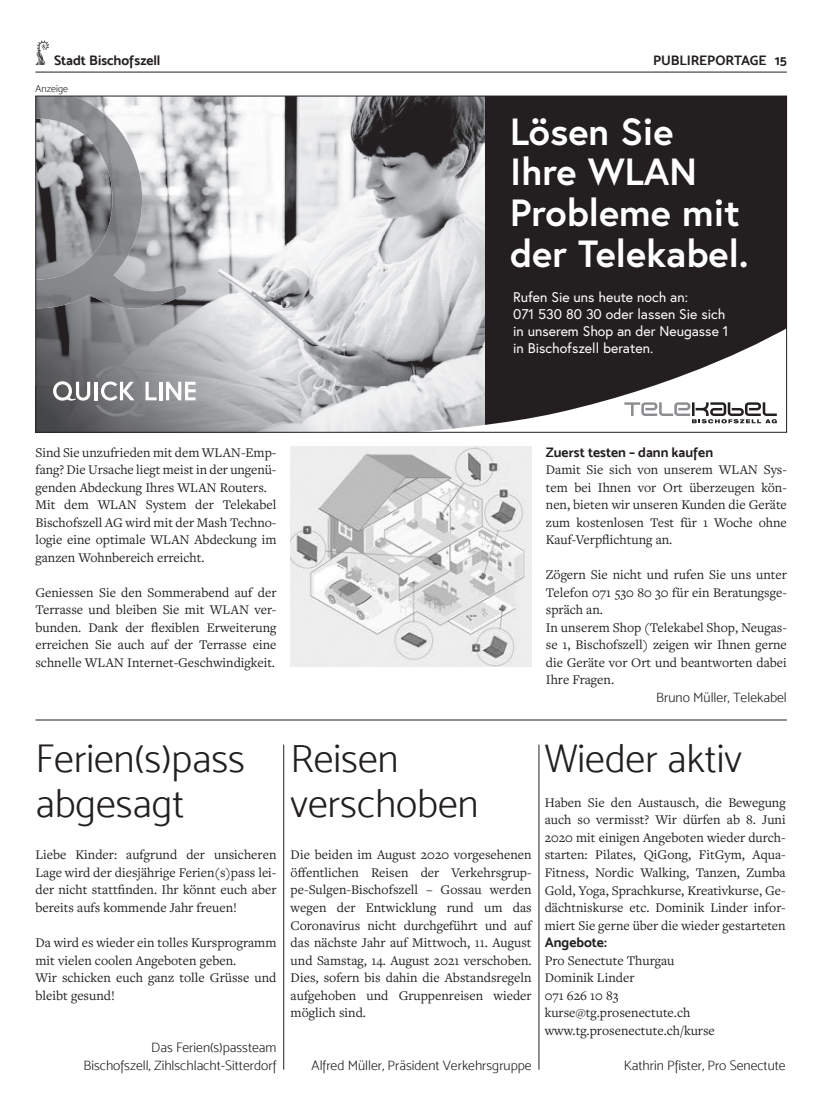
<style>
.page{position:relative;width:833px;height:1117px;background:#fff}
.page>*{position:absolute;margin:0;border:0;box-sizing:border-box;transform-origin:0 0}
.t1{font:40px/45px "Mosk Light 300";color:#231f20}
.t2{font:700 37.75px/40.6px "Europa";color:#fff}
.t3{font:14px/16.8px "Europa";color:#fff}
.t4{font:13.75px/17.5px "Freight Text Pro";color:#231f20;text-align:justify}
.t5{font:13.75px/17.5px "Mosk Light 300";color:#231f20;text-align:right}
.t6{font:13.75px "Mosk Bold 700";color:#231f20}
.t7{font:10px "Mosk Light 300";letter-spacing:.01em;color:#231f20}
.s1{font-size:12.5px}
</style>
<div class="page">
<svg style="left:35px;top:41px;width:14px;height:24px"></svg>
<hr style="left:35px;top:72px;width:752px;height:1px;background:#231f20">
<svg style="left:37px;top:98px;width:748px;height:332px;background:#838284"></svg>
<img style="left:291px;top:447px;width:240px;height:219px">
<hr style="left:35px;top:719px;width:752px;height:1px;background:#231f20">
<hr style="left:283px;top:744px;width:1px;height:325px;background:#231f20">
<hr style="left:539px;top:744px;width:1px;height:325px;background:#231f20">
<p class="t6" style="left:54px;top:52px;width:108px">Stadt Bischofszell</p>
<p class="t6" style="left:653px;top:52px;width:135px">PUBLIREPORTAGE 15</p>
<p class="t7" style="left:35px;top:82px;width:34px">Anzeige</p>
<h2 class="t2" style="left:510px;top:110px;width:240px">Lösen Sie<br>Ihre WLAN<br>Probleme mit der Telekabel.</h2>
<p class="t3" style="left:513px;top:289px;width:217px">Rufen Sie uns heute noch an:<br>071 530 80 30 oder lassen Sie sich in unserem Shop an der Neugasse 1 in Bischofszell beraten.</p>
<p class="t4" style="left:35px;top:443px;width:242px;text-align:left">Sind Sie unzufrieden mit dem WLAN-Emp&shy;fang? Die Ursache liegt meist in der ungenü&shy;genden Abdeckung Ihres WLAN Routers.<br>Mit dem WLAN System der Telekabel Bischofszell AG wird mit der Mash Techno&shy;logie eine optimale WLAN Abdeckung im ganzen Wohnbereich erreicht.</p>
<p class="t4" style="left:35px;top:583px;width:242px">Geniessen Sie den Sommerabend auf der Terrasse und bleiben Sie mit WLAN ver&shy;bunden. Dank der flexiblen Erweiterung erreichen Sie auch auf der Terrasse eine schnelle WLAN Internet-Geschwindigkeit.</p>
<p class="t6" style="left:546px;top:443px;width:169px">Zuerst testen – dann kaufen</p>
<p class="t4" style="left:546px;top:460px;width:242px">Damit Sie sich von unserem WLAN Sys&shy;tem bei Ihnen vor Ort überzeugen kön&shy;nen, bieten wir unseren Kunden die Geräte zum kostenlosen Test für 1 Woche ohne Kauf-Verpflichtung an.</p>
<p class="t4" style="left:546px;top:565px;width:242px;text-align:left">Zögern Sie nicht und rufen Sie uns unter<br>Telefon 071 530 80 30 für ein Beratungsge&shy;spräch an.<br>In unserem Shop (Telekabel Shop, Neugas&shy;se 1, Bischofszell) zeigen wir Ihnen gerne die Geräte vor Ort und beantworten dabei<br>Ihre Fragen.</p>
<p class="t5" style="left:656px;top:688px;width:132px">Bruno Müller, Telekabel</p>
<h1 class="t1" style="left:35px;top:735px;width:211px">Ferien(s)pass abgesagt</h1>
<p class="t4" style="left:35px;top:845px;width:242px">Liebe Kinder: aufgrund der unsicheren Lage wird der diesjährige Ferien(s)pass lei&shy;der nicht stattfinden. Ihr könnt euch aber bereits aufs kommende Jahr freuen!</p>
<p class="t4" style="left:35px;top:933px;width:242px;text-align:left">Da wird es wieder ein tolles Kursprogramm mit vielen coolen Angeboten geben.<br>Wir schicken euch ganz tolle Grüsse und bleibt gesund!</p>
<p class="t5" style="left:83px;top:1038px;width:194px">Das Ferien(s)passteam<br>Bischofszell, Zihlschlacht-Sitterdorf</p>
<h1 class="t1" style="left:291px;top:735px;width:189px">Reisen verschoben</h1>
<p class="t4" style="left:291px;top:845px;width:243px">Die beiden im August 2020 vorgesehenen öffentlichen Reisen der Verkehrsgrup&shy;pe-Sulgen-Bischofszell – Gossau werden wegen der Entwicklung rund um das Coronavirus nicht durchgeführt und auf das nächste Jahr auf Mittwoch, 11. August und Samstag, 14. August 2021 verschoben.<br>Dies, sofern bis dahin die Abstandsregeln aufgehoben und Gruppenreisen wieder möglich sind.</p>
<p class="t5" style="left:311px;top:1055px;width:222px">Alfred Müller, Präsident Verkehrsgruppe</p>
<h1 class="t1" style="left:544px;top:735px;width:199px">Wieder aktiv</h1>
<p class="t4" style="left:544px;top:793px;width:242px">Haben Sie den Austausch, die Bewegung auch so vermisst? Wir dürfen ab 8. Juni 2020 mit einigen Angeboten wieder durch&shy;starten: Pilates, QiGong, FitGym, Aqua-Fitness, Nordic Walking, Tanzen, Zumba Gold, Yoga, Sprachkurse, Kreativkurse, Ge&shy;dächtniskurse etc. Dominik Linder infor&shy;miert Sie gerne über die wieder gestarteten</p>
<p class="t6" style="left:544px;top:933px;width:64px">Angebote:</p>
<p class="t4" style="left:544px;top:950px;width:172px;text-align:left">Pro Senectute Thurgau<br>Dominik Linder<br>071 626 10 83 kurse<span class="s1">@</span>tg.prosenectute.ch www.tg.prosenectute.ch/kurse</p>
<p class="t5" style="left:624px;top:1055px;width:163px">Kathrin Pfister, Pro Senectute</p>
</div>
